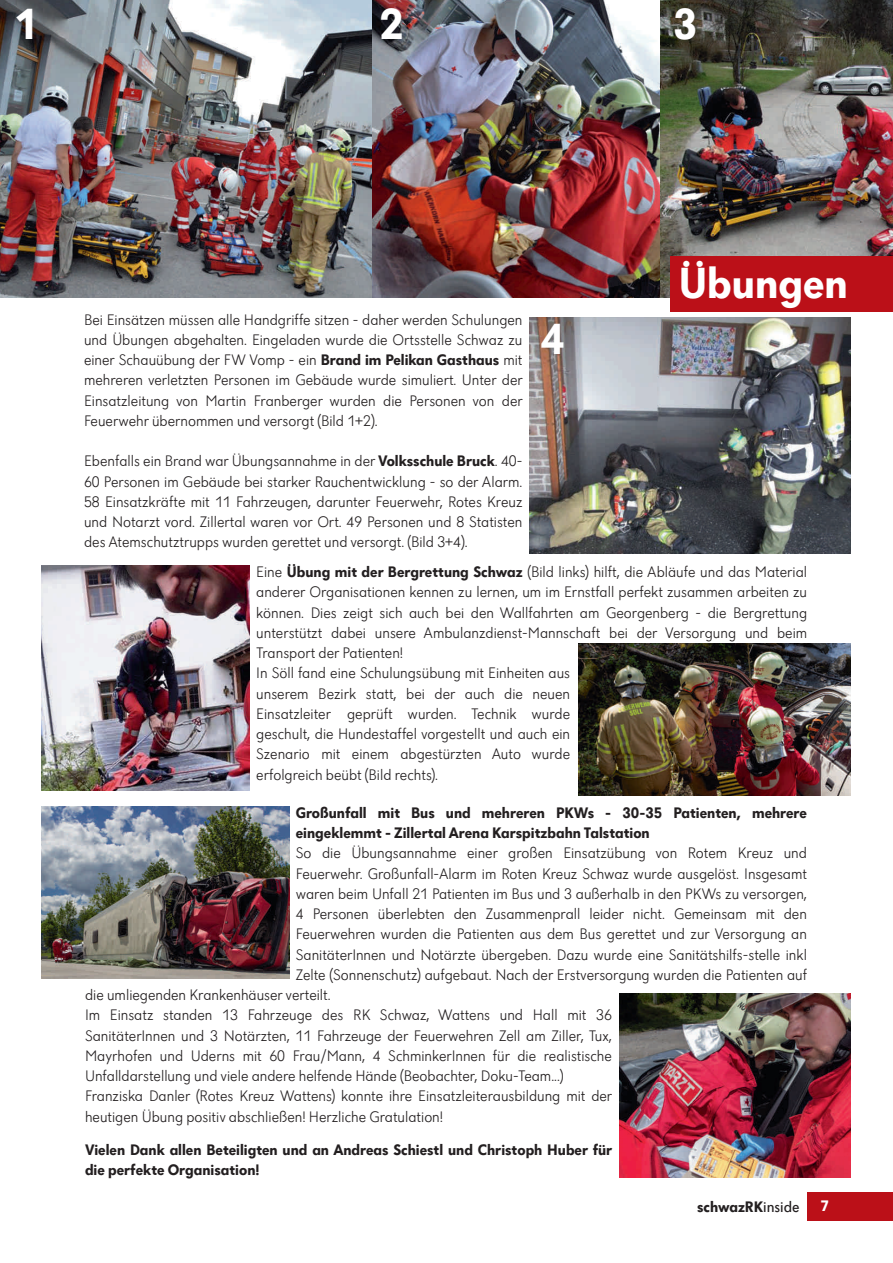
<style>
.page{position:relative;width:893px;height:1263px;background:#fff}
.page>*{position:absolute;margin:0;border:0;box-sizing:border-box;transform-origin:0 0}
.t1{font:700 45px "Dunant";color:#fff}
.t2{font:300 15.75px/20.2px "Dunant";color:#231f20;text-align:justify}
.t3{font:700 15.75px/20.2px "Dunant";color:#231f20}
.t4{font:700 15.75px "Dunant";color:#fff}
.s1{font-weight:700}
.s2{font-weight:400}
</style>
<div class="page">
<div style="left:807px;top:1192px;width:86px;height:28px;background:#bb1018"></div>
<img style="left:372px;top:0;width:521px;height:298px">
<div style="left:670px;top:256px;width:223px;height:55px;background:#bb1018"></div>
<img style="left:0;top:0;width:372px;height:298px">
<img style="left:529px;top:317px;width:321px;height:237px">
<img style="left:41px;top:565px;width:208px;height:226px">
<img style="left:578px;top:643px;width:272px;height:153px">
<img style="left:41px;top:806px;width:248px;height:172px">
<img style="left:619px;top:994px;width:231px;height:183px">
<h1 class="t1" style="left:14px;top:5px;width:26px">1</h1>
<h1 class="t1" style="left:379px;top:5px;width:26px">2</h1>
<h1 class="t1" style="left:673px;top:5px;width:26px">3</h1>
<p class="t2" style="left:84px;top:310px;width:440px">Bei Einsätzen müssen alle Handgriffe sitzen - daher werden Schulungen und Übungen abgehalten. Eingeladen wurde die Ortsstelle Schwaz zu einer Schauübung der FW Vomp - ein <span class="s1">Brand im Pelikan Gasthaus</span> mit mehreren verletzten Personen im Gebäude wurde simuliert. Unter der Einsatzleitung von Martin Franberger wurden die Personen von der Feuerwehr übernommen und versorgt (Bild 1+2).</p>
<p class="t2" style="left:84px;top:452px;width:440px">Ebenfalls ein Brand war Übungsannahme in der <span class="s1">Volksschule Bruck</span>. 40- 60 Personen im Gebäude bei starker Rauchentwicklung - so der Alarm.<br>58 Einsatzkräfte mit 11 Fahrzeugen, darunter Feuerwehr, Rotes Kreuz und Notarzt vord. Zillertal waren vor Ort. 49 Personen und 8 Statisten des Atemschutztrupps wurden gerettet und versorgt. (Bild 3+4).</p>
<h1 class="t1" style="left:541px;top:320px;width:26px">4</h1>
<h1 class="t1" style="left:679px;top:264px;width:170px">Übungen</h1>
<p class="t2" style="left:256px;top:563px;width:552px;text-align:left">Eine <span class="s1">Übung mit der Bergrettung Schwaz</span> (Bild links) hilft, die Abläufe und das Material anderer Organisationen kennen zu lernen, um im Ernstfall perfekt zusammen arbeiten zu können. Dies zeigt sich auch bei den Wallfahrten am Georgenberg - die Bergrettung unterstützt dabei unsere Ambulanzdienst-Mannschaft bei der Versorgung und beim Transport der Patienten!<br>In Söll fand eine Schulungsübung mit Einheiten aus<br>unserem Bezirk statt, bei der auch die neuen<br>Einsatzleiter geprüft wurden. Technik wurde<br>geschult, die Hundestaffel vorgestellt und auch ein<br>Szenario mit einem abgestürzten Auto wurde<br>erfolgreich beübt (Bild rechts).</p>
<p class="t3" style="left:296px;top:804px;width:513px">Großunfall mit Bus und mehreren PKWs - 30-35 Patienten, mehrere eingeklemmt - Zillertal Arena Karspitzbahn Talstation</p>
<p class="t2" style="left:296px;top:844px;width:513px">So die Übungsannahme einer großen Einsatzübung von Rotem Kreuz und</p>
<p class="t2" style="left:296px;top:864px;width:513px">Feuerwehr. Großunfall-Alarm im Roten Kreuz Schwaz wurde ausgelöst. Insgesamt</p>
<p class="t2" style="left:296px;top:885px;width:513px">waren beim Unfall 21 Patienten im Bus und 3 außerhalb in den PKWs zu versorgen,</p>
<p class="t2" style="left:296px;top:905px;width:513px">4 Personen überlebten den Zusammenprall leider nicht. Gemeinsam mit den</p>
<p class="t2" style="left:296px;top:925px;width:513px">Feuerwehren wurden die Patienten aus dem Bus gerettet und zur Versorgung an</p>
<p class="t2" style="left:296px;top:945px;width:513px">SanitäterInnen und Notärzte übergeben. Dazu wurde eine Sanitätshilfs-stelle inkl</p>
<p class="t2" style="left:296px;top:966px;width:513px">Zelte (Sonnenschutz) aufgebaut. Nach der Erstversorgung wurden die Patienten auf</p>
<p class="t2" style="left:85px;top:986px;width:247px">die umliegenden Krankenhäuser verteilt.</p>
<p class="t2" style="left:85px;top:1006px;width:528px">Im Einsatz standen 13 Fahrzeuge des RK Schwaz, Wattens und Hall mit 36</p>
<p class="t2" style="left:85px;top:1026px;width:528px">SanitäterInnen und 3 Notärzten, 11 Fahrzeuge der Feuerwehren Zell am Ziller, Tux,</p>
<p class="t2" style="left:85px;top:1047px;width:528px">Mayrhofen und Uderns mit 60 Frau/Mann, 4 SchminkerInnen für die realistische</p>
<p class="t2" style="left:85px;top:1067px;width:480px">Unfalldarstellung und viele andere helfende Hände (Beobachter, Doku-Team...)</p>
<p class="t2" style="left:85px;top:1087px;width:529px">Franziska Danler (Rotes Kreuz Wattens) konnte ihre Einsatzleiterausbildung mit der</p>
<p class="t2" style="left:85px;top:1107px;width:360px">heutigen Übung positiv abschließen! Herzliche Gratulation!</p>
<p class="t3" style="left:85px;top:1140px;width:529px">Vielen Dank allen Beteiligten und an Andreas Schiestl und Christoph Huber für die perfekte Organisation!</p>
<p class="t3" style="left:697px;top:1198px;width:104px">schwazRK<span class="s2">inside</span></p>
<p class="t4" style="left:820px;top:1200px;width:10px">7</p>
</div>
